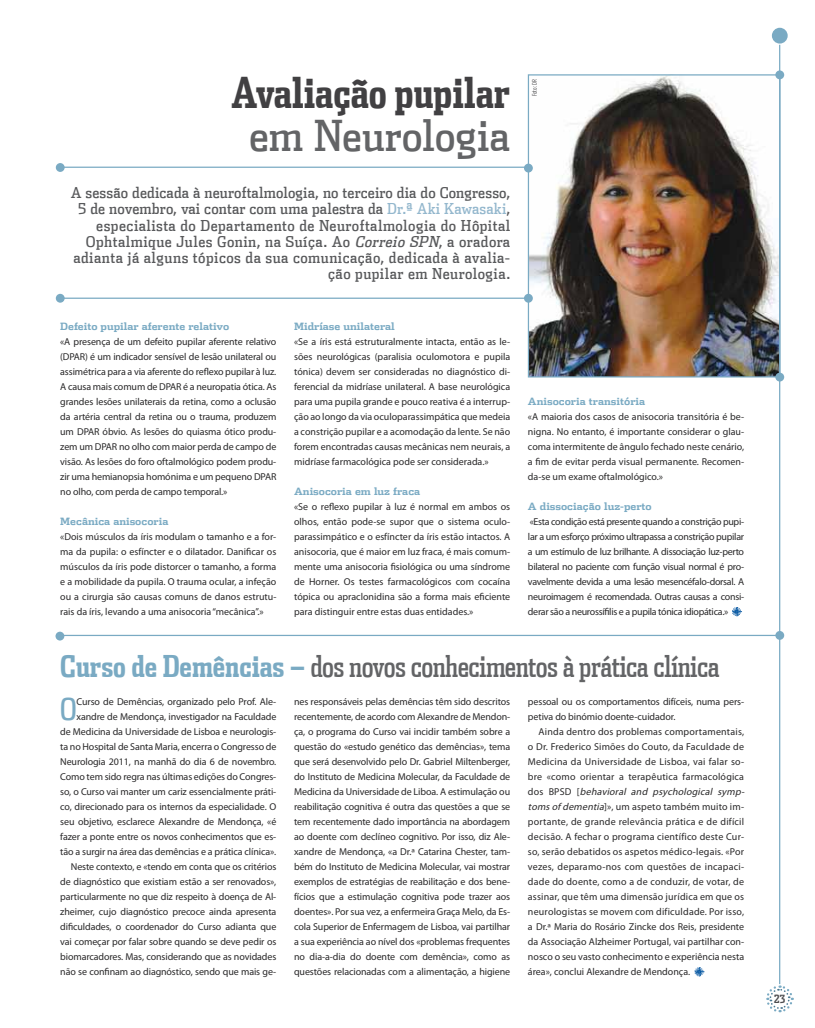
<style>
.page{position:relative;width:815px;height:1028px;background:#fff}
.page>*{position:absolute;margin:0;border:0;box-sizing:border-box;transform-origin:0 0}
.t1{font:700 42.5px "Dispatch Comp Tab";color:#414042}
.t2{font:42.5px "Dispatch Cond Tab";color:#636466}
.t3{font:30.62px "Dispatch Comp";color:#7aaac3}
.t4{font:30px "Dispatch Comp Tab";letter-spacing:-.02em;color:#636466}
.t5{font:15px/16.2px "Dispatch Cond";letter-spacing:.03em;color:#58595b;text-align:right}
.t6{font:700 11.25px "Dispatch Comp";color:#4d4d4f}
.t7{font:10px/15px "Myriad Pro";letter-spacing:-.01em;color:#292829;text-align:justify}
.t8{font:10px/15px "Myriad Pro";letter-spacing:.02em;color:#292829}
.t9{font:700 10px "Dispatch";color:#7aaac3}
.t10{font:6.25px "Benton Sans Comp";letter-spacing:-.005em;color:#414042}
.s1{color:#93b7cd}
.s2{font-style:italic}
.s3{font-weight:700;color:#7aaac3}
</style>
<div class="page">
<img style="left:530px;top:76px;width:248px;height:299px">
<div style="left:528px;top:74px;width:252px;height:303px;border:1px solid #7aaac3"></div>
<div style="left:56px;top:163px;width:9px;height:9px;background:#7aaac3;border-radius:50%"></div>
<hr style="left:60px;top:167px;width:468px;height:1px;background:#7aaac3">
<div style="left:524px;top:294px;width:9px;height:9px;background:#7aaac3;border-radius:50%"></div>
<div style="left:56px;top:294px;width:9px;height:9px;background:#7aaac3;border-radius:50%"></div>
<hr style="left:60px;top:297px;width:466px;height:2px;background:#7aaac3">
<svg style="left:732px;top:607px;width:10px;height:9px"></svg>
<div style="left:524px;top:164px;width:9px;height:8px;background:#7aaac3;border-radius:50%"></div>
<div style="left:775px;top:373px;width:9px;height:8px;background:#7aaac3;border-radius:50%"></div>
<div style="left:775px;top:70px;width:9px;height:9px;background:#7aaac3;border-radius:50%"></div>
<hr style="left:60px;top:635px;width:720px;height:1px;background:#7aaac3">
<div style="left:56px;top:631px;width:8px;height:9px;background:#7aaac3;border-radius:50%"></div>
<div style="left:775px;top:631px;width:9px;height:9px;background:#7aaac3;border-radius:50%"></div>
<svg style="left:694px;top:967px;width:10px;height:9px"></svg>
<svg style="left:766px;top:984px;width:28px;height:29px"></svg>
<div style="left:772px;top:28px;width:16px;height:16px;background:#7aaac3;border-radius:50%"></div>
<hr style="left:779px;top:45px;width:1px;height:939px;background:#7aaac3">
<h1 class="t1" style="left:231px;top:66px;width:281px">Avaliação pupilar</h1>
<h1 class="t2" style="left:249px;top:109px;width:263px">em Neurologia</h1>
<p class="t5" style="left:71px;top:184px;width:441px">A sessão dedicada à neuroftalmologia, no terceiro dia do Congresso, 5 de novembro, vai contar com uma palestra da <span class="s1">Dr.ª Aki Kawasaki</span>, especialista do Departamento de Neuroftalmologia do Hôpital Ophtalmique Jules Gonin, na Suíça. Ao <span class="s2">Correio SPN</span>, a oradora adianta já alguns tópicos da sua comunicação, dedicada à avalia&shy;ção pupilar em Neurologia.</p>
<p class="t9" style="left:60px;top:319px;width:170px">Defeito pupilar aferente relativo</p>
<p class="t7" style="left:60px;top:334px;width:218px">«A presença de um defeito pupilar aferente relativo (DPAR) é um indicador sensível de lesão unilateral ou assimétrica para a via aferente do reflexo pupilar à luz.<br>A causa mais comum de DPAR é a neuropatia ótica. As grandes lesões unilaterais da retina, como a oclusão da artéria central da retina ou o trauma, produzem um DPAR óbvio. As lesões do quiasma ótico produ&shy;zem um DPAR no olho com maior perda de campo de visão. As lesões do foro oftalmológico podem produ&shy;zir uma hemianopsia homónima e um pequeno DPAR no olho, com perda de campo temporal.»</p>
<p class="t9" style="left:60px;top:514px;width:110px">Mecânica anisocoria</p>
<p class="t7" style="left:60px;top:529px;width:218px">«Dois músculos da íris modulam o tamanho e a for&shy;ma da pupila: o esfíncter e o dilatador. Danificar os músculos da íris pode distorcer o tamanho, a forma e a mobilidade da pupila. O trauma ocular, a infeção ou a cirurgia são causas comuns de danos estrutu&shy;rais da íris, levando a uma anisocoria “mecânica”.»</p>
<p class="t9" style="left:294px;top:319px;width:102px">Midríase unilateral</p>
<p class="t7" style="left:294px;top:334px;width:218px">«Se a íris está estruturalmente intacta, então as le&shy;sões neurológicas (paralisia oculomotora e pupila tónica) devem ser consideradas no diagnóstico di&shy;ferencial da midríase unilateral. A base neurológica para uma pupila grande e pouco reativa é a interrup&shy;ção ao longo da via oculoparassimpática que medeia a constrição pupilar e a acomodação da lente. Se não forem encontradas causas mecânicas nem neurais, a midríase farmacológica pode ser considerada.»</p>
<p class="t9" style="left:294px;top:484px;width:128px">Anisocoria em luz fraca</p>
<p class="t7" style="left:294px;top:499px;width:218px">«Se o reflexo pupilar à luz é normal em ambos os olhos, então pode-se supor que o sistema oculo&shy;parassimpático e o esfíncter da íris estão intactos. A anisocoria, que é maior em luz fraca, é mais comum&shy;mente uma anisocoria fisiológica ou uma síndrome de Horner. Os testes farmacológicos com cocaína tópica ou apraclonidina são a forma mais eficiente para distinguir entre estas duas entidades.»</p>
<p class="t10" style="left:531px;top:96px;width:18px;rotate:-90deg">Foto: DR</p>
<p class="t9" style="left:528px;top:394px;width:119px">Anisocoria transitória</p>
<p class="t7" style="left:528px;top:409px;width:218px">«A maioria dos casos de anisocoria transitória é be&shy;nigna. No entanto, é importante considerar o glau&shy;coma intermitente de ângulo fechado neste cenário, a fim de evitar perda visual permanente. Recomen&shy;da-se um exame oftalmológico.»</p>
<p class="t9" style="left:528px;top:499px;width:125px">A dissociação luz-perto</p>
<p class="t7" style="left:528px;top:514px;width:218px">«Esta condição está presente quando a constrição pupi&shy;lar a um esforço próximo ultrapassa a constrição pupilar a um estímulo de luz brilhante. A dissociação luz-perto bilateral no paciente com função visual normal é pro&shy;vavelmente devida a uma lesão mesencéfalo-dorsal. A neuroimagem é recomendada. Outras causas a consi&shy;derar são a neurossífilis e a pupila tónica idiopática.»</p>
<h3 class="t4" style="left:60px;top:648px;width:661px"><span class="s3">Curso de Demências –</span> dos novos conhecimentos à prática clínica</h3>
<h2 class="t3" style="left:60px;top:690px;width:16px">O</h2>
<p class="t7" style="left:60px;top:694px;width:218px;text-align:right">Curso de Demências, organizado pelo Prof. Ale&shy;xandre de Mendonça, investigador na Faculdade<br>de Medicina da Universidade de Lisboa e neurologis&shy;ta no Hospital de Santa Maria, encerra o Congresso de Neurologia 2011, na manhã do dia 6 de novembro.<br>Como tem sido regra nas últimas edições do Congres&shy;so, o Curso vai manter um cariz essencialmente práti&shy;co, direcionado para os internos da especialidade. O seu objetivo, esclarece Alexandre de Mendonça, «é fazer a ponte entre os novos conhecimentos que es&shy;tão a surgir na área das demências e a prática clínica».<br>Neste contexto, e «tendo em conta que os critérios de diagnóstico que existiam estão a ser renovados», particularmente no que diz respeito à doença de Al&shy;zheimer, cujo diagnóstico precoce ainda apresenta dificuldades, o coordenador do Curso adianta que vai começar por falar sobre quando se deve pedir os biomarcadores. Mas, considerando que as novidades não se confinam ao diagnóstico, sendo que mais ge-</p>
<p class="t7" style="left:294px;top:694px;width:218px">nes responsáveis pelas demências têm sido descritos recentemente, de acordo com Alexandre de Mendon&shy;ça, o programa do Curso vai incidir também sobre a questão do «estudo genético das demências», tema que será desenvolvido pelo Dr. Gabriel Miltenberger, do Instituto de Medicina Molecular, da Faculdade de Medicina da Universidade de Liboa. A estimulação ou reabilitação cognitiva é outra das questões a que se tem recentemente dado importância na abordagem ao doente com declíneo cognitivo. Por isso, diz Ale&shy;xandre de Mendonça, «a Dr.ª Catarina Chester, tam&shy;bém do Instituto de Medicina Molecular, vai mostrar exemplos de estratégias de reabilitação e dos bene&shy;fícios que a estimulação cognitiva pode trazer aos doentes». Por sua vez, a enfermeira Graça Melo, da Es&shy;cola Superior de Enfermagem de Lisboa, vai partilhar a sua experiência ao nível dos «problemas frequentes no dia-a-dia do doente com demência», como as questões relacionadas com a alimentação, a higiene</p>
<p class="t7" style="left:528px;top:694px;width:218px">pessoal ou os comportamentos difíceis, numa pers&shy;petiva do binómio doente-cuidador.</p>
<p class="t8" style="left:528px;top:724px;width:220px;text-indent:11px">Ainda dentro dos problemas comportamentais, o Dr. Frederico Simões do Couto, da Faculdade de Medicina da Universidade de Lisboa, vai falar so&shy;bre «como orientar a terapêutica farmacológica d o s B P S D [ <span class="s2">behavioral and psychological symp&shy;tomsofdementia</span>]», um aspeto também muito im&shy;portante, de grande relevância prática e de difícil decisão. A fechar o programa científico deste Cur&shy;so, serão debatidos os aspetos médico-legais. «Por vezes, deparamo-nos com questões de incapaci&shy;dade do doente, como a de conduzir, de votar, de assinar, que têm uma dimensão jurídica em que os neurologistas se movem com dificuldade. Por isso, a Dr.ª Maria do Rosário Zincke dos Reis, presidente da Associação Alzheimer Portugal, vai partilhar con&shy;nosco o seu vasto conhecimento e experiência nesta área», conclui Alexandre de Mendonça.</p>
<p class="t6" style="left:774px;top:992px;width:13px">23</p>
</div>
